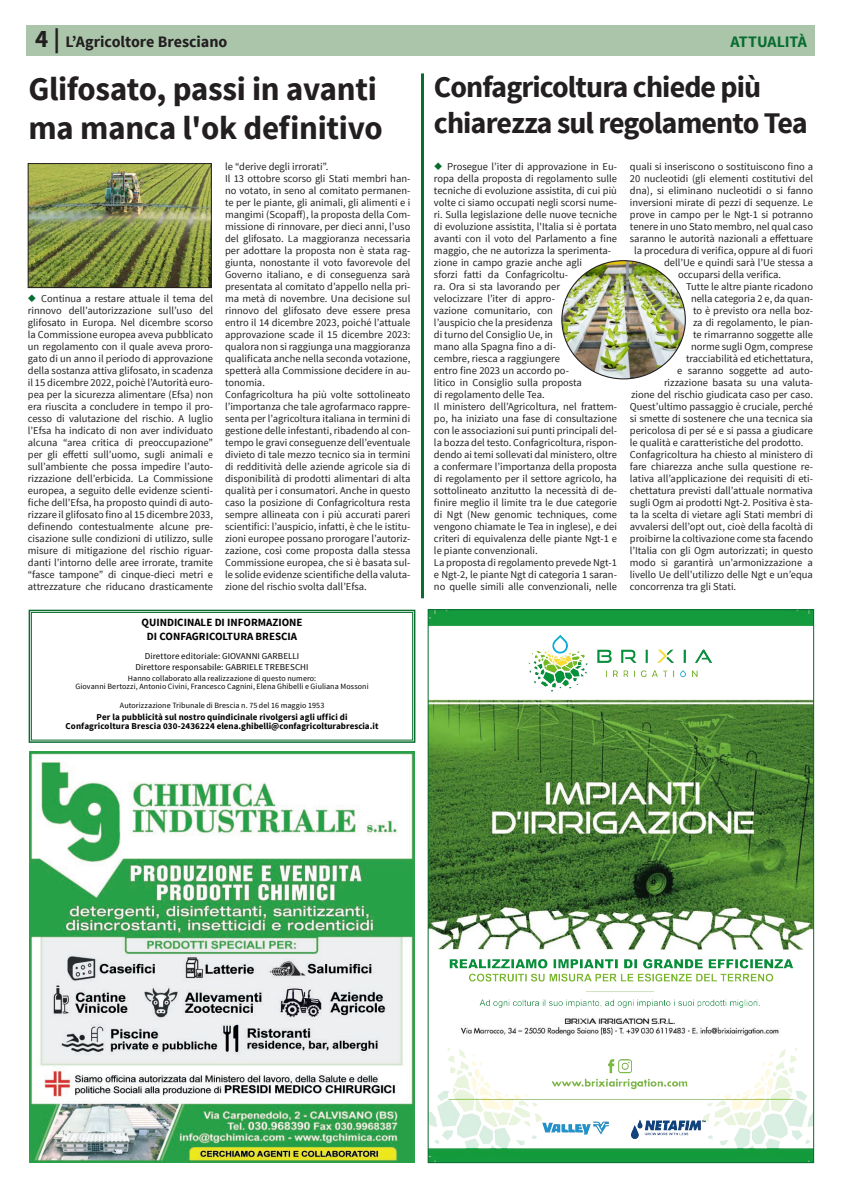
<style>
.page{position:relative;width:842px;height:1191px;background:#fff}
.page>*{position:absolute;margin:0;border:0;box-sizing:border-box;transform-origin:0 0}
.Testo_lungo{font:700 33px/39.6px "Source Sans Pro";letter-spacing:-.01em;color:#231f20}
.Testo_lungo-2{font:700 30px/36px "Source Sans Pro";letter-spacing:-.03em;color:#231f20}
.t1{font:700 16px "Source Sans Pro";letter-spacing:-.005em;color:#231f20}
.t2{font:700 16px "Source Sans Pro";letter-spacing:-.01em;color:#086d2f}
.Testo_lungo-3{font:700 11px/13.2px "Source Sans Pro";color:#000001;text-align:center}
.Testo_lungo-4{font:10.5px/12px "Source Sans Pro";color:#231f20;text-align:justify}
.Testo_lungo-5{font:700 9px/9px "Source Sans Pro";letter-spacing:.01em;color:#000001;text-align:center}
.Testo_lungo-6{font:9px "Source Sans Pro";letter-spacing:.005em;color:#000001}
.Testo_lungo-7{font:8px/8px "Source Sans Pro";letter-spacing:.01em;color:#000001;text-align:center}
.s1{font-size:25px}
.s2{color:#086d2f}
</style>
<div class="page">
<div style="left:27px;top:26px;width:788px;height:30px;background:#abc5ab"></div>
<hr style="left:421px;top:73px;width:3px;height:525px;background:#086d2f">
<img style="left:30px;top:165px;width:180px;height:121px">
<div style="left:28px;top:163px;width:184px;height:125px;border:1px solid #231f20"></div>
<img style="left:430px;top:611px;width:382px;height:550px">
<img style="left:29px;top:751px;width:386px;height:411px">
<svg style="left:28px;top:609px;width:388px;height:134px"></svg>
<div style="left:31px;top:612px;width:382px;height:128px;border:1px solid #086d2f"></div>
<img style="left:562px;top:261px;width:123px;height:118px">
<p class="t1" style="left:35px;top:32px;width:194px"><span class="s1">4 |</span> L’Agricoltore Bresciano</p>
<p class="t2" style="left:730px;top:32px;width:78px">ATTUALITÀ</p>
<p class="Testo_lungo-2" style="left:434px;top:70px;width:375px">Confagricoltura chiede più chiarezza sul regolamento Tea</p>
<p class="Testo_lungo-4" style="left:434px;top:161px;width:185px;text-align:left"><span class="s2">◆</span> Prosegue l’iter di approvazione in Eu&shy;ropa della proposta di regolamento sulle tecniche di evoluzione assistita, di cui più volte ci siamo occupati negli scorsi nume&shy;ri. Sulla legislazione delle nuove tecniche di evoluzione assistita, l'Italia si è portata avanti con il voto del Parlamento a fine maggio, che ne autorizza la sperimenta&shy;zione in campo grazie anche agli<br>sforzi fatti da Confagricoltu-<br>ra. Ora si sta lavorando per<br>velocizzare l’iter di appro-<br>vazione comunitario, con<br>l’auspicio che la presidenza<br>di turno del Consiglio Ue, in<br>mano alla Spagna fino a di-<br>cembre, riesca a raggiungere<br>entro fine 2023 un accordo po-<br>litico in Consiglio sulla proposta<br>di regolamento delle Tea.</p>
<p class="Testo_lungo-4" style="left:434px;top:401px;width:185px">Il ministero dell’Agricoltura, nel frattem&shy;po, ha iniziato una fase di consultazione con le associazioni sui punti principali del&shy;la bozza del testo. Confagricoltura, rispon&shy;dendo ai temi sollevati dal ministero, oltre a confermare l’importanza della proposta di regolamento per il settore agricolo, ha sottolineato anzitutto la necessità di de&shy;finire meglio il limite tra le due categorie di Ngt (New genomic techniques, come vengono chiamate le Tea in inglese), e dei criteri di equivalenza delle piante Ngt-1 e le piante convenzionali.</p>
<p class="Testo_lungo-4" style="left:434px;top:557px;width:185px">La proposta di regolamento prevede Ngt-1 e Ngt-2, le piante Ngt di categoria 1 saran&shy;no quelle simili alle convenzionali, nelle</p>
<p class="Testo_lungo" style="left:28px;top:70px;width:356px">Glifosato, passi in avanti ma manca l'ok definitivo</p>
<p class="Testo_lungo-4" style="left:630px;top:161px;width:185px">quali si inseriscono o sostituiscono fino a</p>
<p class="Testo_lungo-4" style="left:630px;top:173px;width:185px">20 nucleotidi (gli elementi costitutivi del</p>
<p class="Testo_lungo-4" style="left:630px;top:185px;width:185px">dna), si eliminano nucleotidi o si fanno</p>
<p class="Testo_lungo-4" style="left:630px;top:197px;width:185px">inversioni mirate di pezzi di sequenze. Le</p>
<p class="Testo_lungo-4" style="left:630px;top:209px;width:185px">prove in campo per le Ngt-1 si potranno</p>
<p class="Testo_lungo-4" style="left:630px;top:221px;width:185px">tenere in uno Stato membro, nel qual caso</p>
<p class="Testo_lungo-4" style="left:630px;top:233px;width:185px">saranno le autorità nazionali a effettuare</p>
<p class="Testo_lungo-4" style="left:634px;top:245px;width:181px">la procedura di verifica, oppure al di fuori</p>
<p class="Testo_lungo-4" style="left:664px;top:257px;width:151px">dell’Ue e quindi sarà l’Ue stessa a</p>
<p class="Testo_lungo-4" style="left:678px;top:269px;width:105px">occuparsi della verifica.</p>
<p class="Testo_lungo-4" style="left:686px;top:281px;width:128px">Tutte le altre piante ricadono</p>
<p class="Testo_lungo-4" style="left:691px;top:293px;width:123px">nella categoria 2 e, da quan-</p>
<p class="Testo_lungo-4" style="left:693px;top:305px;width:122px">to è previsto ora nella boz-</p>
<p class="Testo_lungo-4" style="left:693px;top:317px;width:122px">za di regolamento, le pian-</p>
<p class="Testo_lungo-4" style="left:693px;top:329px;width:122px">te rimarranno soggette alle</p>
<p class="Testo_lungo-4" style="left:691px;top:341px;width:123px">norme sugli Ogm, comprese</p>
<p class="Testo_lungo-4" style="left:686px;top:353px;width:128px">tracciabilità ed etichettatura,</p>
<p class="Testo_lungo-4" style="left:677px;top:365px;width:137px">e saranno soggette ad auto-</p>
<p class="Testo_lungo-4" style="left:664px;top:377px;width:151px">rizzazione basata su una valuta-</p>
<p class="Testo_lungo-4" style="left:631px;top:389px;width:184px">zione del rischio giudicata caso per caso.</p>
<p class="Testo_lungo-4" style="left:630px;top:401px;width:185px">Quest’ultimo passaggio è cruciale, perché</p>
<p class="Testo_lungo-4" style="left:630px;top:413px;width:185px">si smette di sostenere che una tecnica sia</p>
<p class="Testo_lungo-4" style="left:630px;top:425px;width:185px">pericolosa di per sé e si passa a giudicare</p>
<p class="Testo_lungo-4" style="left:630px;top:437px;width:175px">le qualità e caratteristiche del prodotto.</p>
<p class="Testo_lungo-4" style="left:630px;top:449px;width:185px">Confagricoltura ha chiesto al ministero di fare chiarezza anche sulla questione re&shy;lativa all’applicazione dei requisiti di eti&shy;chettatura previsti dall’attuale normativa sugli Ogm ai prodotti Ngt-2. Positiva è sta&shy;ta la scelta di vietare agli Stati membri di avvalersi dell’opt out, cioè della facoltà di proibirne la coltivazione come sta facendo l’Italia con gli Ogm autorizzati; in questo modo si garantirà un’armonizzazione a livello Ue dell’utilizzo delle Ngt e un’equa concorrenza tra gli Stati.</p>
<p class="Testo_lungo-4" style="left:225px;top:161px;width:105px">le “derive degli irrorati”.</p>
<p class="Testo_lungo-4" style="left:225px;top:173px;width:187px">Il 13 ottobre scorso gli Stati membri han&shy;no votato, in seno al comitato permanen&shy;te per le piante, gli animali, gli alimenti e i mangimi (Scopaff), la proposta della Com&shy;missione di rinnovare, per dieci anni, l’uso del glifosato. La maggioranza necessaria per adottare la proposta non è stata rag&shy;giunta, nonostante il voto favorevole del Governo italiano, e di conseguenza sarà presentata al comitato d’appello nella pri&shy;ma metà di novembre. Una decisione sul rinnovo del glifosato deve essere presa entro il 14 dicembre 2023, poiché l’attuale approvazione scade il 15 dicembre 2023: qualora non si raggiunga una maggioranza qualificata anche nella seconda votazione, spetterà alla Commissione decidere in au&shy;tonomia.</p>
<p class="Testo_lungo-4" style="left:225px;top:389px;width:187px">Confagricoltura ha più volte sottolineato l’importanza che tale agrofarmaco rappre&shy;senta per l’agricoltura italiana in termini di gestione delle infestanti, ribadendo al con&shy;tempo le gravi conseguenze dell’eventuale divieto di tale mezzo tecnico sia in termini di redditività delle aziende agricole sia di disponibilità di prodotti alimentari di alta qualità per i consumatori. Anche in questo caso la posizione di Confagricoltura resta sempre allineata con i più accurati pareri scientifici: l’auspicio, infatti, è che le istitu&shy;zioni europee possano prorogare l’autoriz&shy;zazione, così come proposta dalla stessa Commissione europea, che si è basata sul&shy;le solide evidenze scientifiche della valuta&shy;zione del rischio svolta dall’Efsa.</p>
<p class="Testo_lungo-3" style="left:142px;top:616px;width:163px">QUINDICINALE DI INFORMAZIONE<br>DI CONFAGRICOLTURA BRESCIA</p>
<p class="Testo_lungo-6" style="left:145px;top:650px;width:156px">Direttore editoriale: GIOVANNI GARBELLI</p>
<p class="Testo_lungo-6" style="left:136px;top:661px;width:174px">Direttore responsabile: GABRIELE TREBESCHI</p>
<p class="Testo_lungo-7" style="left:76px;top:674px;width:295px">Hanno collaborato alla realizzazione di questo numero:<br>Giovanni Bertozzi, Antonio Civini, Francesco Cagnini, Elena Ghibelli e Giuliana Mossoni</p>
<p class="Testo_lungo-7" style="left:120px;top:701px;width:206px">Autorizzazione Tribunale di Brescia n. 75 del 16 maggio 1953</p>
<p class="Testo_lungo-5" style="left:66px;top:712px;width:314px">Per la pubblicità sul nostro quindicinale rivolgersi agli uffici di<br>Confagricoltura Brescia 030-2436224 elena.ghibelli@confagricolturabrescia.it</p>
<p class="Testo_lungo-4" style="left:28px;top:293px;width:187px"><span class="s2">◆</span> Continua a restare attuale il tema del rinnovo dell’autorizzazione sull’uso del glifosato in Europa. Nel dicembre scorso la Commissione europea aveva pubblicato un regolamento con il quale aveva proro&shy;gato di un anno il periodo di approvazione della sostanza attiva glifosato, in scadenza il 15 dicembre 2022, poichè l’Autorità euro&shy;pea per la sicurezza alimentare (Efsa) non era riuscita a concludere in tempo il pro&shy;cesso di valutazione del rischio. A luglio l’Efsa ha indicato di non aver individuato alcuna “area critica di preoccupazione” per gli effetti sull’uomo, sugli animali e sull’ambiente che possa impedire l’auto&shy;rizzazione dell’erbicida. La Commissione europea, a seguito delle evidenze scienti&shy;fiche dell’Efsa, ha proposto quindi di auto&shy;rizzare il glifosato fino al 15 dicembre 2033, definendo contestualmente alcune pre&shy;cisazione sulle condizioni di utilizzo, sulle misure di mitigazione del rischio riguar&shy;danti l’intorno delle aree irrorate, tramite “fasce tampone” di cinque-dieci metri e attrezzature che riducano drasticamente</p>
</div>
